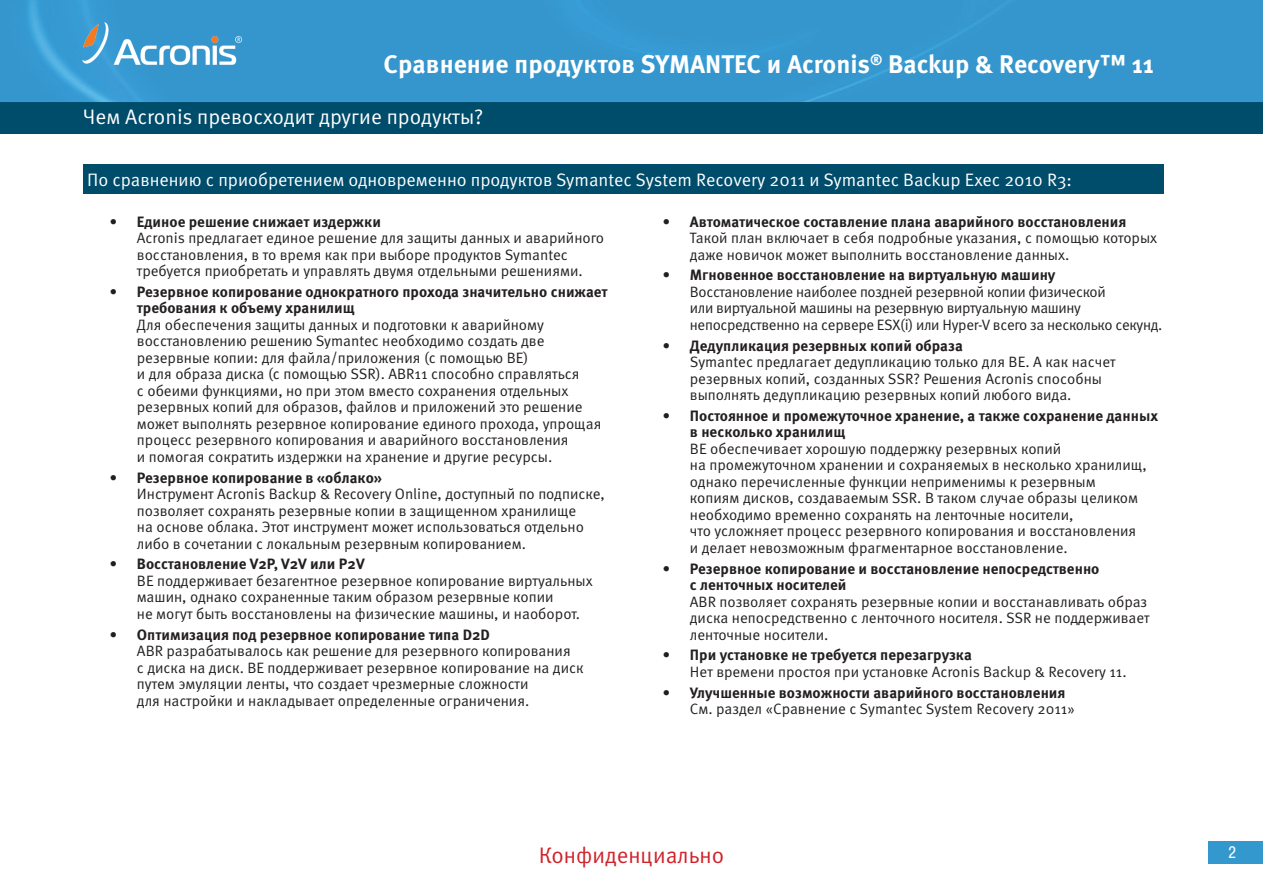
<style>
.page{position:relative;width:1263px;height:893px;background:#fff}
.page>*{position:absolute;margin:0;border:0;box-sizing:border-box;transform-origin:0 0}
.t1{font:700 25.5px "Meta Pro";color:#fff}
.t2{font:22.5px "Meta Pro";color:#d1232a}
.t3{font:21px "Meta Pro";color:#fff}
.t4{font:18px "Meta Pro";color:#fff}
.t5{font:16.5px "Pragmatica Cond C";color:#fff}
.t6{font:15px/16.5px "Meta Pro";color:#231f20}
.t7{font:700 15px/16.5px "Meta Pro";color:#231f20}
.t8{font:15px/16.5px "Meta Pro";letter-spacing:-.02em;color:#231f20}
</style>
<div class="page">
<div style="left:0;top:0;width:1263px;height:102px;background:#3596cd"></div>
<div style="left:1px;top:103px;width:1261px;height:30px;background:#004c6b"></div>
<div style="left:0;top:102px;width:1263px;height:32px;border:2px solid #004c6b"></div>
<img style="left:81px;top:22px;width:162px;height:44px">
<div style="left:1209px;top:841px;width:54px;height:23px;background:#3398ce"></div>
<div style="left:83px;top:164px;width:1080px;height:30px;background:#004c6b"></div>
<h1 class="t1" style="left:384px;top:48px;width:772px">Сравнение продуктов SYMANTEC и Acronis<sup>®</sup> Backup &amp; Recovery™ 11</h1>
<h3 class="t3" style="left:83px;top:103px;width:402px">Чем Acronis превосходит другие продукты?</h3>
<p class="t4" style="left:87px;top:168px;width:986px">По сравнению с приобретением одновременно продуктов Symantec System Recovery 2011 и Symantec Backup Exec 2010 R3:</p>
<p class="t7" style="left:110px;top:214px;width:273px">• Единое решение снижает издержки</p>
<p class="t6" style="left:137px;top:230px;width:469px">Acronis предлагает единое решение для защиты данных и аварийного восстановления, в то время как при выборе продуктов Symantec требуется приобретать и управлять двумя отдельными решениями.</p>
<p class="t7" style="left:137px;top:284px;width:472px;text-indent:-27px">• Резервное копирование однократного прохода значительно снижает требования к объему хранилищ</p>
<p class="t6" style="left:137px;top:317px;width:466px">Для обеспечения защиты данных и подготовки к аварийному восстановлению решению Symantec необходимо создать две резервные копии: для файла/приложения (с помощью BE)<br>и для образа диска (с помощью SSR). ABR11 способно справляться<br>с обеими функциями, но при этом вместо сохранения отдельных резервных копий для образов, файлов и приложений это решение может выполнять резервное копирование единого прохода, упрощая процесс резервного копирования и аварийного восстановления<br>и помогая сократить издержки на хранение и другие ресурсы.</p>
<p class="t7" style="left:110px;top:470px;width:274px">• Резервное копирование в «облако»</p>
<p class="t6" style="left:137px;top:486px;width:469px">Инструмент Acronis Backup &amp; Recovery Online, доступный по подписке, позволяет сохранять резервные копии в защищенном хранилище<br>на основе облака. Этот инструмент может использоваться отдельно либо в сочетании с локальным резервным копированием.</p>
<p class="t7" style="left:110px;top:556px;width:256px">• Восстановление V2P, V2V или P2V</p>
<p class="t6" style="left:137px;top:573px;width:457px">BE поддерживает безагентное резервное копирование виртуальных машин, однако сохраненные таким образом резервные копии<br>не могут быть восстановлены на физические машины, и наоборот.</p>
<p class="t7" style="left:110px;top:627px;width:382px">• Оптимизация под резервное копирование типа D2D</p>
<p class="t6" style="left:137px;top:643px;width:448px">ABR разрабатывалось как решение для резервного копирования<br>с диска на диск. BE поддерживает резервное копирование на диск путем эмуляции ленты, что создает чрезмерные сложности<br>для настройки и накладывает определенные ограничения.</p>
<p class="t7" style="left:663px;top:214px;width:465px">• Автоматическое составление плана аварийного восстановления</p>
<p class="t6" style="left:690px;top:230px;width:469px">Такой план включает в себя подробные указания, с помощью которых даже новичок может выполнить восстановление данных.</p>
<p class="t7" style="left:663px;top:267px;width:394px">• Мгновенное восстановление на виртуальную машину</p>
<p class="t8" style="left:690px;top:284px;width:474px">Восстановление наиболее поздней резервной копии физической<br>или виртуальной машины на резервную виртуальную машину непосредственно на сервере ESX(i) или Hyper-V всего за несколько секунд.</p>
<p class="t7" style="left:663px;top:338px;width:301px">• Дедупликация резервных копий образа</p>
<p class="t6" style="left:690px;top:354px;width:427px">Symantec предлагает дедупликацию только для BE. А как насчет резервных копий, созданных SSR? Решения Acronis способны выполнять дедупликацию резервных копий любого вида.</p>
<p class="t7" style="left:690px;top:408px;width:470px;text-indent:-27px">• Постоянное и промежуточное хранение, а также сохранение данных в несколько хранилищ</p>
<p class="t6" style="left:690px;top:441px;width:458px">BE обеспечивает хорошую поддержку резервных копий<br>на промежуточном хранении и сохраняемых в несколько хранилищ, однако перечисленные функции неприменимы к резервным копиям дисков, создаваемым SSR. В таком случае образы целиком необходимо временно сохранять на ленточные носители,<br>что усложняет процесс резервного копирования и восстановления и делает невозможным фрагментарное восстановление.</p>
<p class="t7" style="left:690px;top:561px;width:411px;text-indent:-27px">• Резервное копирование и восстановление непосредственно с ленточных носителей</p>
<p class="t6" style="left:690px;top:594px;width:461px">ABR позволяет сохранять резервные копии и восстанавливать образ диска непосредственно с ленточного носителя. SSR не поддерживает ленточные носители.</p>
<p class="t7" style="left:663px;top:647px;width:311px">• При установке не требуется перезагрузка</p>
<p class="t6" style="left:690px;top:664px;width:438px">Нет времени простоя при установке Acronis Backup &amp; Recovery 11.</p>
<p class="t7" style="left:663px;top:685px;width:404px">• Улучшенные возможности аварийного восстановления</p>
<p class="t6" style="left:690px;top:701px;width:387px">См. раздел «Сравнение с Symantec System Recovery 2011»</p>
<h2 class="t2" style="left:539px;top:841px;width:187px">Конфиденциально</h2>
<p class="t5" style="left:1228px;top:843px;width:10px">2</p>
</div>
